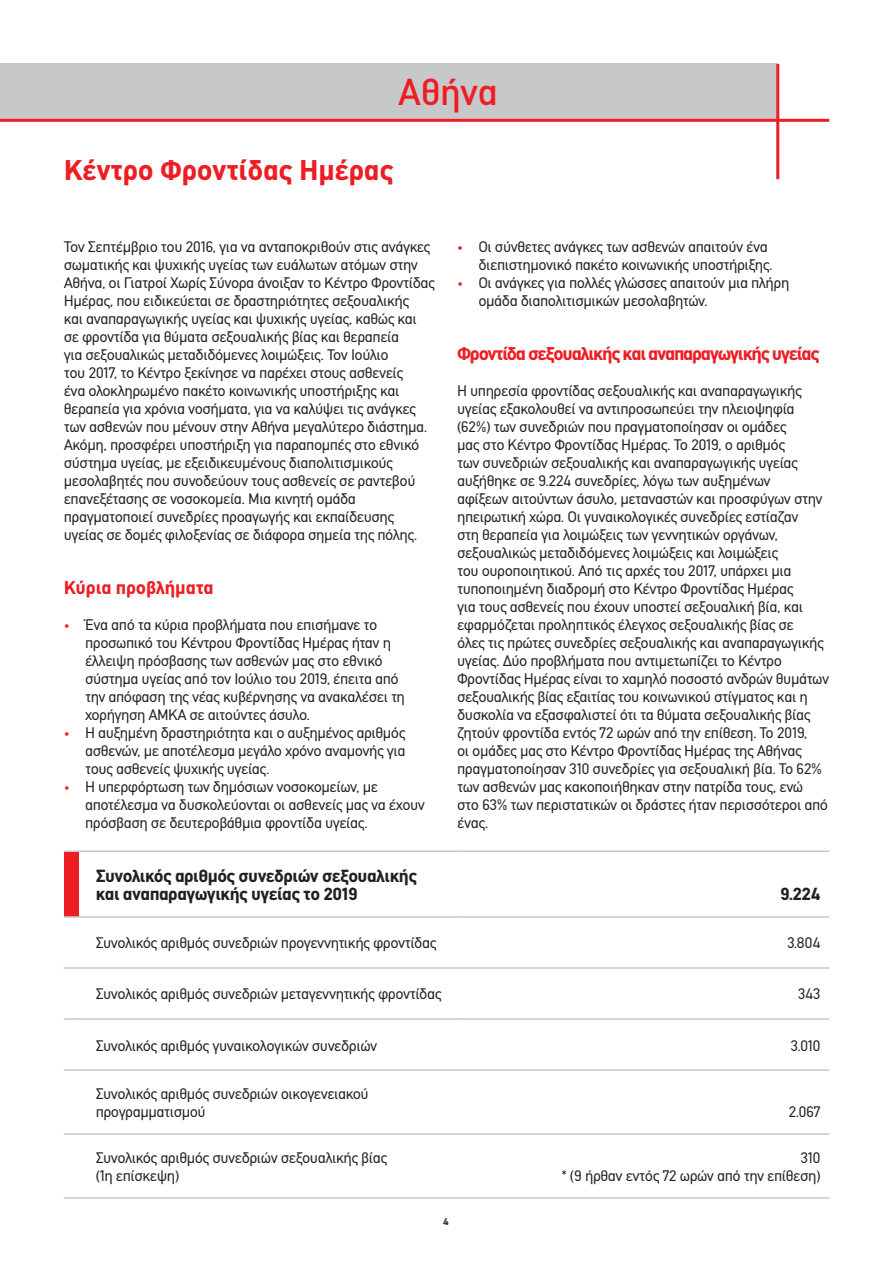
<style>
.page{position:relative;width:893px;height:1263px;background:#fff}
.page>*{position:absolute;margin:0;border:0;box-sizing:border-box;transform-origin:0 0}
.t1{font:500 37.5px "CFDIN Std";letter-spacing:-.015em;color:#ee1d23}
.t2{font:700 28.5px "CFDIN Std";letter-spacing:-.01em;color:#ee1d23}
.t3{font:700 18.45px "CFDIN Std";letter-spacing:-.07em;color:#ee1d23}
.t4{font:700 18.45px "CFDIN Std";letter-spacing:-.01em;color:#ee1d23}
.t5{font:700 17.55px/18px "CFDIN Std";letter-spacing:-.03em;color:#231f20}
.t6{font:15.3px/18px "CFDIN Std";letter-spacing:-.03em;color:#231f20}
.t7{font:9.75px "CFDIN Std";color:#231f20}
.s1{color:#ee1d23}
</style>
<div class="page">
<div style="left:0;top:64px;width:776px;height:55px;background:#c7c8ca"></div>
<hr style="left:776px;top:64px;width:3px;height:115px;background:#ee1d23">
<hr style="left:0;top:119px;width:829px;height:3px;background:#ee1d23">
<div style="left:64px;top:851px;width:15px;height:66px;background:#ee1d23"></div>
<svg style="left:64px;top:850px;width:15px;height:2px"></svg>
<hr style="left:79px;top:850px;width:378px;height:2px;background:#c7c8ca">
<hr style="left:457px;top:850px;width:372px;height:2px;background:#c7c8ca">
<svg style="left:64px;top:916px;width:15px;height:2px"></svg>
<hr style="left:79px;top:916px;width:378px;height:2px;background:#c7c8ca">
<hr style="left:457px;top:916px;width:372px;height:2px;background:#c7c8ca">
<svg style="left:64px;top:967px;width:15px;height:2px"></svg>
<hr style="left:79px;top:967px;width:378px;height:2px;background:#c7c8ca">
<hr style="left:457px;top:967px;width:372px;height:2px;background:#c7c8ca">
<svg style="left:64px;top:1018px;width:15px;height:2px"></svg>
<hr style="left:79px;top:1018px;width:378px;height:2px;background:#c7c8ca">
<hr style="left:457px;top:1018px;width:372px;height:2px;background:#c7c8ca">
<svg style="left:64px;top:1069px;width:15px;height:2px"></svg>
<hr style="left:79px;top:1069px;width:378px;height:2px;background:#c7c8ca">
<hr style="left:457px;top:1069px;width:372px;height:2px;background:#c7c8ca">
<svg style="left:64px;top:1133px;width:15px;height:2px"></svg>
<hr style="left:79px;top:1133px;width:378px;height:2px;background:#c7c8ca">
<hr style="left:457px;top:1133px;width:372px;height:2px;background:#c7c8ca">
<svg style="left:64px;top:1197px;width:15px;height:2px"></svg>
<hr style="left:79px;top:1197px;width:378px;height:2px;background:#c7c8ca">
<hr style="left:457px;top:1197px;width:372px;height:2px;background:#c7c8ca">
<h1 class="t1" style="left:398px;top:70px;width:102px">Αθήνα</h1>
<h2 class="t2" style="left:64px;top:154px;width:331px">Κέντρο Φροντίδας Ημέρας</h2>
<p class="t6" style="left:64px;top:238px;width:373px">Τον Σεπτέμβριο του 2016, για να ανταποκριθούν στις ανάγκες σωματικής και ψυχικής υγείας των ευάλωτων ατόμων στην Αθήνα, οι Γιατροί Χωρίς Σύνορα άνοιξαν το Κέντρο Φροντίδας Ημέρας, που ειδικεύεται σε δραστηριότητες σεξουαλικής<br>και αναπαραγωγικής υγείας και ψυχικής υγείας, καθώς και σε φροντίδα για θύματα σεξουαλικής βίας και θεραπεία<br>για σεξουαλικώς μεταδιδόμενες λοιμώξεις. Τον Ιούλιο<br>του 2017, το Κέντρο ξεκίνησε να παρέχει στους ασθενείς<br>ένα ολοκληρωμένο πακέτο κοινωνικής υποστήριξης και θεραπεία για χρόνια νοσήματα, για να καλύψει τις ανάγκες των ασθενών που μένουν στην Αθήνα μεγαλύτερο διάστημα.<br>Ακόμη, προσφέρει υποστήριξη για παραπομπές στο εθνικό σύστημα υγείας, με εξειδικευμένους διαπολιτισμικούς μεσολαβητές που συνοδεύουν τους ασθενείς σε ραντεβού επανεξέτασης σε νοσοκομεία. Μια κινητή ομάδα πραγματοποιεί συνεδρίες προαγωγής και εκπαίδευσης υγείας σε δομές φιλοξενίας σε διάφορα σημεία της πόλης.</p>
<p class="t4" style="left:64px;top:577px;width:151px">Κύρια προβλήματα</p>
<p class="t6" style="left:85px;top:616px;width:321px;text-indent:-21px"><span class="s1">•</span> Ένα από τα κύρια προβλήματα που επισήμανε το προσωπικό του Κέντρου Φροντίδας Ημέρας ήταν η έλλειψη πρόσβασης των ασθενών μας στο εθνικό σύστημα υγείας από τον Ιούλιο του 2019, έπειτα από την απόφαση της νέας κυβέρνησης να ανακαλέσει τη χορήγηση ΑΜΚΑ σε αιτούντες άσυλο.</p>
<p class="t6" style="left:85px;top:724px;width:322px;text-align:justify;text-indent:-21px"><span class="s1">•</span> Η αυξημένη δραστηριότητα και ο αυξημένος αριθμός ασθενών, με αποτέλεσμα μεγάλο χρόνο αναμονής για τους ασθενείς ψυχικής υγείας.</p>
<p class="t6" style="left:85px;top:778px;width:341px;text-indent:-21px"><span class="s1">•</span> Η υπερφόρτωση των δημόσιων νοσοκομείων, με αποτέλεσμα να δυσκολεύονται οι ασθενείς μας να έχουν πρόσβαση σε δευτεροβάθμια φροντίδα υγείας.</p>
<p class="t5" style="left:96px;top:867px;width:323px">Συνολικός αριθμός συνεδριών σεξουαλικής και αναπαραγωγικής υγείας το 2019</p>
<p class="t6" style="left:478px;top:238px;width:296px;text-indent:-21px"><span class="s1">•</span> Οι σύνθετες ανάγκες των ασθενών απαιτούν ένα διεπιστημονικό πακέτο κοινωνικής υποστήριξης.</p>
<p class="t6" style="left:478px;top:274px;width:313px;text-indent:-21px"><span class="s1">•</span> Οι ανάγκες για πολλές γλώσσες απαιτούν μια πλήρη ομάδα διαπολιτισμικών μεσολαβητών.</p>
<p class="t3" style="left:457px;top:343px;width:364px">Φροντίδα σεξουαλικής και αναπαραγωγικής υγείας</p>
<p class="t6" style="left:457px;top:382px;width:374px">Η υπηρεσία φροντίδας σεξουαλικής και αναπαραγωγικής υγείας εξακολουθεί να αντιπροσωπεύει την πλειοψηφία (62%) των συνεδριών που πραγματοποίησαν οι ομάδες<br>μας στο Κέντρο Φροντίδας Ημέρας. Το 2019, ο αριθμός<br>των συνεδριών σεξουαλικής και αναπαραγωγικής υγείας αυξήθηκε σε 9.224 συνεδρίες, λόγω των αυξημένων<br>αφίξεων αιτούντων άσυλο, μεταναστών και προσφύγων στην ηπειρωτική χώρα. Οι γυναικολογικές συνεδρίες εστίαζαν<br>στη θεραπεία για λοιμώξεις των γεννητικών οργάνων, σεξουαλικώς μεταδιδόμενες λοιμώξεις και λοιμώξεις<br>του ουροποιητικού. Από τις αρχές του 2017, υπάρχει μια τυποποιημένη διαδρομή στο Κέντρο Φροντίδας Ημέρας<br>για τους ασθενείς που έχουν υποστεί σεξουαλική βία, και εφαρμόζεται προληπτικός έλεγχος σεξουαλικής βίας σε<br>όλες τις πρώτες συνεδρίες σεξουαλικής και αναπαραγωγικής υγείας. Δύο προβλήματα που αντιμετωπίζει το Κέντρο Φροντίδας Ημέρας είναι το χαμηλό ποσοστό ανδρών θυμάτων σεξουαλικής βίας εξαιτίας του κοινωνικού στίγματος και η δυσκολία να εξασφαλιστεί ότι τα θύματα σεξουαλικής βίας ζητούν φροντίδα εντός 72 ωρών από την επίθεση. Το 2019,<br>οι ομάδες μας στο Κέντρο Φροντίδας Ημέρας της Αθήνας πραγματοποίησαν 310 συνεδρίες για σεξουαλική βία. Το 62% των ασθενών μας κακοποιήθηκαν στην πατρίδα τους, ενώ<br>στο 63% των περιστατικών οι δράστες ήταν περισσότεροι από ένας.</p>
<p class="t5" style="left:780px;top:885px;width:42px">9.224</p>
<p class="t6" style="left:96px;top:934px;width:342px">Συνολικός αριθμός συνεδριών προγεννητικής φροντίδας</p>
<p class="t6" style="left:787px;top:934px;width:35px">3.804</p>
<p class="t6" style="left:96px;top:985px;width:347px">Συνολικός αριθμός συνεδριών μεταγεννητικής φροντίδας</p>
<p class="t6" style="left:798px;top:985px;width:24px">343</p>
<p class="t6" style="left:96px;top:1036px;width:283px">Συνολικός αριθμός γυναικολογικών συνεδριών</p>
<p class="t6" style="left:790px;top:1036px;width:32px">3.010</p>
<p class="t6" style="left:96px;top:1084px;width:275px">Συνολικός αριθμός συνεδριών οικογενειακού προγραμματισμού</p>
<p class="t6" style="left:788px;top:1102px;width:34px">2.067</p>
<p class="t6" style="left:96px;top:1148px;width:293px">Συνολικός αριθμός συνεδριών σεξουαλικής βίας (1η επίσκεψη)</p>
<p class="t6" style="left:561px;top:1148px;width:261px;text-align:right">310<br>* (9 ήρθαν εντός 72 ωρών από την επίθεση)</p>
<p class="t7" style="left:444px;top:1216px;width:7px">4</p>
</div>
